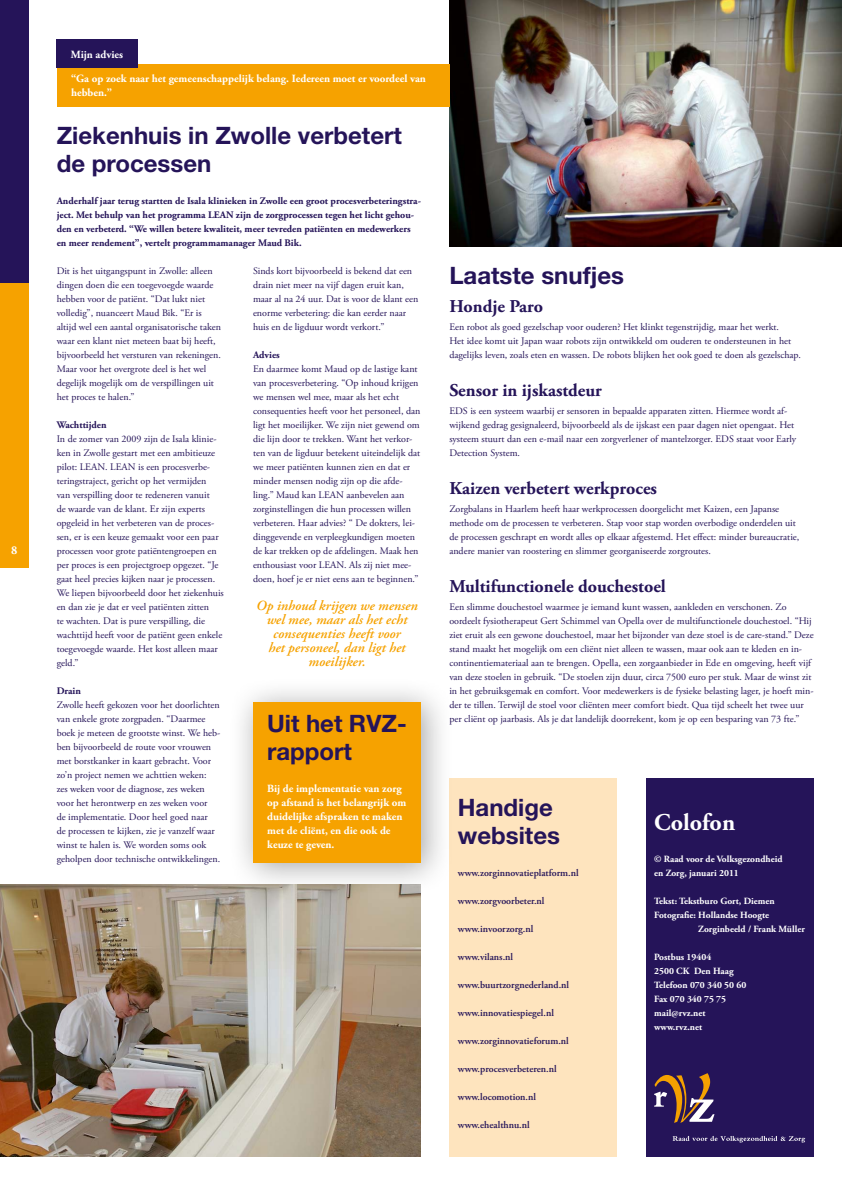
<style>
.page{position:relative;width:842px;height:1191px;background:#fff}
.page>*{position:absolute;margin:0;border:0;box-sizing:border-box;transform-origin:0 0}
.koppen{font:700 24px/28px "Helvetica Neue";color:#251459}
.koppen-2{font:700 24px "Adobe Garamond Pro";color:#fff}
.onderkop{font:700 18px "Adobe Garamond Pro";color:#251459}
.streamer{font:italic 600 14px/14px "Adobe Garamond Pro";color:#f6a200;text-align:center}
.t1{font:700 12px "Adobe Garamond Pro";color:#fff}
.advies{font:700 11px/14px "Adobe Garamond Pro";color:#fff}
.platte_tekst{font:10px/14px "Adobe Garamond Pro";color:#251459}
.subkopjes{font:700 10px/14px "Adobe Garamond Pro";color:#251459}
.platte_tekst-2{font:600 10px "Adobe Garamond Pro";color:#251459}
.platte_tekst-3{font:700 9.5px/14px "Adobe Garamond Pro";color:#fff}
</style>
<div class="page">
<img style="left:0;top:884px;width:421px;height:272px">
<img style="left:449px;top:0;width:393px;height:246px">
<div style="left:57px;top:64px;width:392px;height:42px;background:#f6a200"></div>
<div style="left:57px;top:39px;width:81px;height:28px;background:#251459"></div>
<div style="left:646px;top:778px;width:168px;height:378px;background:#251459"></div>
<svg style="left:654px;top:1073px;width:60px;height:49px"></svg>
<svg style="left:673px;top:1136px;width:132px;height:6px"></svg>
<div style="left:449px;top:778px;width:168px;height:378px;background:#fee4be"></div>
<div style="left:227px;top:675px;width:225px;height:218px;background:#000;opacity:.35"></div>
<div style="left:253px;top:702px;width:168px;height:160px;background:#f6a200"></div>
<div style="left:0;top:0;width:28px;height:283px;background:#251459"></div>
<div style="left:0;top:283px;width:28px;height:285px;background:#f6a200"></div>
<p class="t1" style="left:11px;top:543px;width:8px">8</p>
<p class="advies" style="left:71px;top:47px;width:54px">Mijn advies</p>
<p class="advies" style="left:71px;top:72px;width:356px">“Ga op zoek naar het gemeenschappelijk belang. Iedereen moet er voordeel van hebben.”</p>
<p class="koppen" style="left:57px;top:120px;width:347px">Ziekenhuis in Zwolle verbetert de processen</p>
<p class="subkopjes" style="left:57px;top:194px;width:366px">Anderhalf jaar terug startten de Isala klinieken in Zwolle een groot procesverbeteringstra&shy;ject. Met behulp van het programma LEAN zijn de zorgprocessen tegen het licht gehou&shy;den en verbeterd. “We willen betere kwaliteit, meer tevreden patiënten en medewerkers en meer rendement”, vertelt programmamanager Maud Bik.</p>
<p class="platte_tekst" style="left:57px;top:264px;width:166px">Dit is het uitgangspunt in Zwolle: alleen dingen doen die een toegevoegde waarde hebben voor de patiënt. “Dat lukt niet volledig”, nuanceert Maud Bik. “Er is altijd wel een aantal organisatorische taken waar een klant niet meteen baat bij heeft, bijvoorbeeld het versturen van rekeningen.<br>Maar voor het overgrote deel is het wel degelijk mogelijk om de verspillingen uit het proces te halen.”</p>
<p class="subkopjes" style="left:57px;top:418px;width:51px">Wachttijden</p>
<p class="platte_tekst" style="left:57px;top:432px;width:169px">In de zomer van 2009 zijn de Isala klinie&shy;ken in Zwolle gestart met een ambitieuze pilot: LEAN. LEAN is een procesverbe&shy;teringstraject, gericht op het vermijden<br>van verspilling door te redeneren vanuit<br>de waarde van de klant. Er zijn experts opgeleid in het verbeteren van de proces&shy;sen, er is een keuze gemaakt voor een paar processen voor grote patiëntengroepen en per proces is een projectgroep opgezet. “Je gaat heel precies kijken naar je processen.<br>We liepen bijvoorbeeld door het ziekenhuis en dan zie je dat er veel patiënten zitten<br>te wachten. Dat is pure verspilling, die wachttijd heeft voor de patiënt geen enkele toegevoegde waarde. Het kost alleen maar geld.”</p>
<p class="subkopjes" style="left:57px;top:684px;width:26px">Drain</p>
<p class="platte_tekst" style="left:57px;top:698px;width:165px">Zwolle heeft gekozen voor het doorlichten van enkele grote zorgpaden. “Daarmee boek je meteen de grootste winst. We heb&shy;ben bijvoorbeeld de route voor vrouwen met borstkanker in kaart gebracht. Voor zo’n project nemen we achttien weken:<br>zes weken voor de diagnose, zes weken voor het herontwerp en zes weken voor<br>de implementatie. Door heel goed naar<br>de processen te kijken, zie je vanzelf waar winst te halen is. We worden soms ook geholpen door technische ontwikkelingen.</p>
<p class="platte_tekst" style="left:253px;top:264px;width:167px">Sinds kort bijvoorbeeld is bekend dat een drain niet meer na vijf dagen eruit kan, maar al na 24 uur. Dat is voor de klant een enorme verbetering: die kan eerder naar huis en de ligduur wordt verkort.”</p>
<p class="subkopjes" style="left:253px;top:348px;width:28px">Advies</p>
<p class="platte_tekst" style="left:253px;top:362px;width:169px">En daarmee komt Maud op de lastige kant van procesverbetering. “Op inhoud krijgen we mensen wel mee, maar als het echt consequenties heeft voor het personeel, dan ligt het moeilijker. We zijn niet gewend om die lijn door te trekken. Want het verkor&shy;ten van de ligduur betekent uiteindelijk dat we meer patiënten kunnen zien en dat er minder mensen nodig zijn op die afde&shy;ling.” Maud kan LEAN aanbevelen aan zorginstellingen die hun processen willen verbeteren. Haar advies? “ De dokters, lei&shy;dinggevende en verpleegkundigen moeten de kar trekken op de afdelingen. Maak hen enthousiast voor LEAN. Als zij niet mee&shy;doen, hoef je er niet eens aan te beginnen.”</p>
<p class="streamer" style="left:256px;top:599px;width:163px">Op inhoud krijgen we mensen wel mee, maar als het echt consequenties heeft voor<br>het personeel, dan ligt het moeilijker.</p>
<p class="koppen" style="left:267px;top:708px;width:139px">Uit het RVZ&shy;rapport</p>
<p class="advies" style="left:267px;top:782px;width:141px">Bij de implementatie van zorg op afstand is het belangrijk om duidelijke afspraken te maken met de cliënt, en die ook de keuze te geven.</p>
<p class="koppen" style="left:449px;top:260px;width:176px">Laatste snufjes</p>
<p class="onderkop" style="left:449px;top:295px;width:95px">Hondje Paro</p>
<p class="platte_tekst" style="left:449px;top:320px;width:331px">Een robot als goed gezelschap voor ouderen? Het klinkt tegenstrijdig, maar het werkt.</p>
<p class="platte_tekst" style="left:449px;top:334px;width:353px">Het idee komt uit Japan waar robots zijn ontwikkeld om ouderen te ondersteunen in het dagelijks leven, zoals eten en wassen. De robots blijken het ook goed te doen als gezelschap.</p>
<p class="onderkop" style="left:449px;top:379px;width:154px">Sensor in ijskastdeur</p>
<p class="platte_tekst" style="left:449px;top:404px;width:348px">EDS is een systeem waarbij er sensoren in bepaalde apparaten zitten. Hiermee wordt af&shy;wijkend gedrag gesignaleerd, bijvoorbeeld als de ijskast een paar dagen niet opengaat. Het systeem stuurt dan een e-mail naar een zorgverlener of mantelzorger. EDS staat voor Early Detection System.</p>
<p class="onderkop" style="left:449px;top:477px;width:209px">Kaizen verbetert werkproces</p>
<p class="platte_tekst" style="left:449px;top:502px;width:351px">Zorgbalans in Haarlem heeft haar werkprocessen doorgelicht met Kaizen, een Japanse methode om de processen te verbeteren. Stap voor stap worden overbodige onderdelen uit de processen geschrapt en wordt alles op elkaar afgestemd. Het effect: minder bureaucratie, andere manier van roostering en slimmer georganiseerde zorgroutes.</p>
<p class="onderkop" style="left:449px;top:575px;width:218px">Multifunctionele douchestoel</p>
<p class="platte_tekst" style="left:449px;top:600px;width:366px">Een slimme douchestoel waarmee je iemand kunt wassen, aankleden en verschonen. Zo oordeelt fysiotherapeut Gert Schimmel van Opella over de multifunctionele douchestoel. “Hij ziet eruit als een gewone douchestoel, maar het bijzonder van deze stoel is de care-stand.” Deze stand maakt het mogelijk om een cliënt niet alleen te wassen, maar ook aan te kleden en in&shy;continentiemateriaal aan te brengen. Opella, een zorgaanbieder in Ede en omgeving, heeft vijf van deze stoelen in gebruik. “De stoelen zijn duur, circa 7500 euro per stuk. Maar de winst zit in het gebruiksgemak en comfort. Voor medewerkers is de fysieke belasting lager, je hoeft min&shy;der te tillen. Terwijl de stoel voor cliënten meer comfort biedt. Qua tijd scheelt het twee uur per cliënt op jaarbasis. Als je dat landelijk doorrekent, kom je op een besparing van 73 fte.”</p>
<p class="koppen" style="left:458px;top:792px;width:104px">Handige websites</p>
<p class="platte_tekst-2" style="left:458px;top:867px;width:122px">www.zorginnovatieplatform.nl</p>
<p class="platte_tekst-2" style="left:458px;top:895px;width:88px">www.zorgvoorbeter.nl</p>
<p class="platte_tekst-2" style="left:458px;top:923px;width:77px">www.invoorzorg.nl</p>
<p class="platte_tekst-2" style="left:458px;top:951px;width:57px">www.vilans.nl</p>
<p class="platte_tekst-2" style="left:458px;top:979px;width:113px">www.buurtzorgnederland.nl</p>
<p class="platte_tekst-2" style="left:458px;top:1007px;width:98px">www.innovatiespiegel.nl</p>
<p class="platte_tekst-2" style="left:458px;top:1035px;width:112px">www.zorginnovatieforum.nl</p>
<p class="platte_tekst-2" style="left:458px;top:1063px;width:100px">www.procesverbeteren.nl</p>
<p class="platte_tekst-2" style="left:458px;top:1091px;width:80px">www.locomotion.nl</p>
<p class="platte_tekst-2" style="left:458px;top:1119px;width:73px">www.ehealthnu.nl</p>
<p class="koppen-2" style="left:654px;top:808px;width:83px">Colofon</p>
<p class="platte_tekst-3" style="left:654px;top:852px;width:130px">© Raad voor de Volksgezondheid en Zorg, januari 2011</p>
<p class="platte_tekst-3" style="left:654px;top:894px;width:122px">Tekst: Tekstburo Gort, Diemen</p>
<p class="platte_tekst-3" style="left:698px;top:908px;width:108px;text-indent:-44px">Fotografie: Hollandse Hoogte<br>Zorginbeeld / Frank Müller</p>
<p class="platte_tekst-3" style="left:654px;top:950px;width:59px">Postbus 19404</p>
<p class="platte_tekst-3" style="left:654px;top:964px;width:81px">2500 CK Den Haag</p>
<p class="platte_tekst-3" style="left:654px;top:978px;width:94px">Telefoon 070 340 50 60</p>
<p class="platte_tekst-3" style="left:654px;top:992px;width:73px">Fax 070 340 75 75</p>
<p class="platte_tekst-3" style="left:654px;top:1006px;width:53px">mail@rvz.net</p>
<p class="platte_tekst-3" style="left:654px;top:1020px;width:49px">www.rvz.net</p>
</div>
